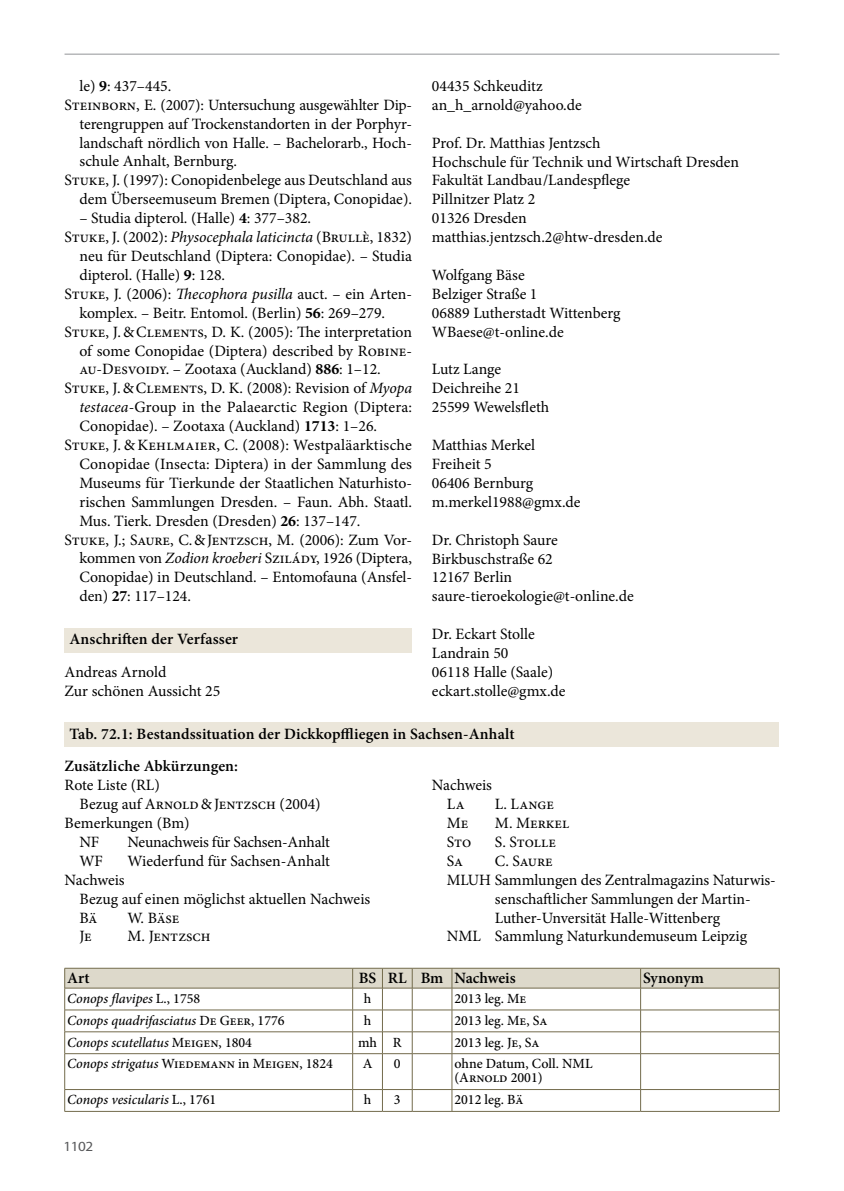
<style>
.page{position:relative;width:844px;height:1191px;background:#fff}
.page>*{position:absolute;margin:0;border:0;box-sizing:border-box;transform-origin:0 0}
.t1{font:15.75px/18.9px "Minion Pro";color:#000}
.t2{font:600 15.75px "Minion Pro";letter-spacing:.005em;color:#000}
.t3{font:500 14px/14px "Minion Pro";color:#000}
.t4{font:italic 500 14px "Minion Pro";letter-spacing:-.005em;color:#000}
.t5{font:14px "Myriad Pro";color:#58595b;scale:1.08 1}
.s1{font-weight:700}
.s2{font-style:italic}
.s3{font-style:normal}
</style>
<div class="page">
<div style="left:64px;top:722px;width:715px;height:25px;background:#ebe6da"></div>
<div style="left:64px;top:628px;width:348px;height:24px;background:#ebe6da"></div>
<svg style="left:64px;top:968px;width:715px;height:85px"></svg>
<hr style="left:64px;top:1053px;width:288px;height:1px;background:#736b4c">
<hr style="left:64px;top:1053px;width:1px;height:36px;background:#736b4c">
<hr style="left:352px;top:1053px;width:30px;height:1px;background:#736b4c">
<hr style="left:352px;top:1053px;width:1px;height:36px;background:#736b4c">
<hr style="left:382px;top:1053px;width:30px;height:1px;background:#736b4c">
<hr style="left:382px;top:1053px;width:1px;height:36px;background:#736b4c">
<hr style="left:412px;top:1053px;width:40px;height:1px;background:#736b4c">
<hr style="left:412px;top:1053px;width:1px;height:36px;background:#736b4c">
<hr style="left:452px;top:1053px;width:188px;height:1px;background:#736b4c">
<hr style="left:451px;top:1053px;width:1px;height:36px;background:#736b4c">
<hr style="left:640px;top:1053px;width:139px;height:1px;background:#736b4c">
<hr style="left:640px;top:1053px;width:1px;height:36px;background:#736b4c">
<hr style="left:778px;top:1053px;width:1px;height:36px;background:#736b4c">
<hr style="left:64px;top:1089px;width:288px;height:1px;background:#736b4c">
<svg style="left:64px;top:1089px;width:1px;height:22px"></svg>
<hr style="left:352px;top:1089px;width:30px;height:1px;background:#736b4c">
<svg style="left:352px;top:1089px;width:1px;height:22px"></svg>
<hr style="left:382px;top:1089px;width:30px;height:1px;background:#736b4c">
<svg style="left:382px;top:1089px;width:1px;height:22px"></svg>
<hr style="left:412px;top:1089px;width:40px;height:1px;background:#736b4c">
<svg style="left:412px;top:1089px;width:1px;height:22px"></svg>
<hr style="left:452px;top:1089px;width:188px;height:1px;background:#736b4c">
<svg style="left:451px;top:1090px;width:1px;height:21px"></svg>
<hr style="left:640px;top:1089px;width:139px;height:1px;background:#736b4c">
<svg style="left:640px;top:1089px;width:1px;height:22px"></svg>
<svg style="left:778px;top:1090px;width:1px;height:21px"></svg>
<hr style="left:64px;top:1111px;width:288px;height:1px;background:#736b4c">
<hr style="left:352px;top:1111px;width:30px;height:1px;background:#736b4c">
<hr style="left:382px;top:1111px;width:30px;height:1px;background:#736b4c">
<hr style="left:412px;top:1111px;width:40px;height:1px;background:#736b4c">
<hr style="left:452px;top:1111px;width:188px;height:1px;background:#736b4c">
<hr style="left:640px;top:1111px;width:139px;height:1px;background:#736b4c">
<hr style="left:64px;top:54px;width:715px;height:1px;background:#939598">
<p class="t1" style="left:79px;top:76px;width:93px">le) <span class="s1">9</span>: 437–445.</p>
<p class="t1" style="left:64px;top:95px;width:349px">Steinborn, E. (2007): Untersuchung ausgewählter Dip-</p>
<p class="t1" style="left:79px;top:114px;width:334px">terengruppen auf Trockenstandorten in der Porphyr-</p>
<p class="t1" style="left:79px;top:133px;width:334px">landschaft nördlich von Halle. – Bachelorarb., Hoch-</p>
<p class="t1" style="left:79px;top:152px;width:159px">schule Anhalt, Bernburg.</p>
<p class="t1" style="left:64px;top:171px;width:349px">Stuke, J. (1997): Conopidenbelege aus Deutschland aus</p>
<p class="t1" style="left:79px;top:190px;width:334px">dem Überseemuseum Bremen (Diptera, Conopidae).</p>
<p class="t1" style="left:79px;top:209px;width:233px">– Studia dipterol. (Halle) <span class="s1">4</span>: 377–382.</p>
<p class="t1" style="left:64px;top:228px;width:349px">Stuke, J. (2002): <span class="s2">Physocephala laticincta</span> (Brullè, 1832)</p>
<p class="t1" style="left:79px;top:246px;width:334px">neu für Deutschland (Diptera: Conopidae). – Studia</p>
<p class="t1" style="left:79px;top:265px;width:147px">dipterol. (Halle) <span class="s1">9</span>: 128.</p>
<p class="t1" style="left:65px;top:284px;width:349px">Stuke, J. (2006): <span class="s2">Thecophora pusilla</span> auct. – ein Arten-</p>
<p class="t1" style="left:79px;top:303px;width:307px">komplex. – Beitr. Entomol. (Berlin) <span class="s1">56</span>: 269–279.</p>
<p class="t1" style="left:65px;top:322px;width:349px">Stuke, J.&amp;Clements, D. K. (2005): The interpretation</p>
<p class="t1" style="left:79px;top:341px;width:334px">of some Conopidae (Diptera) described by Robine-</p>
<p class="t1" style="left:79px;top:360px;width:303px">au-Desvoidy. – Zootaxa (Auckland) <span class="s1">886</span>: 1–12.</p>
<p class="t1" style="left:65px;top:379px;width:349px">Stuke, J.&amp;Clements, D. K. (2008): Revision of <span class="s2">Myopa</span></p>
<p class="t1" style="left:79px;top:398px;width:334px"><span class="s2">testacea</span>-Group in the Palaearctic Region (Diptera:</p>
<p class="t1" style="left:79px;top:417px;width:299px">Conopidae). – Zootaxa (Auckland) <span class="s1">1713</span>: 1–26.</p>
<p class="t1" style="left:65px;top:435px;width:349px">Stuke, J. &amp; Kehlmaier, C. (2008): Westpaläarktische</p>
<p class="t1" style="left:79px;top:454px;width:334px">Conopidae (Insecta: Diptera) in der Sammlung des</p>
<p class="t1" style="left:79px;top:473px;width:334px">Museums für Tierkunde der Staatlichen Naturhisto-</p>
<p class="t1" style="left:79px;top:492px;width:334px">rischen Sammlungen Dresden. – Faun. Abh. Staatl.</p>
<p class="t1" style="left:79px;top:511px;width:282px">Mus. Tierk. Dresden (Dresden) <span class="s1">26</span>: 137–147.</p>
<p class="t1" style="left:64px;top:530px;width:349px">Stuke, J.; Saure, C.&amp;Jentzsch, M. (2006): Zum Vor-</p>
<p class="t1" style="left:79px;top:549px;width:334px">kommen von <span class="s2">Zodion kroeberi</span> Szilády, 1926 (Diptera,</p>
<p class="t1" style="left:79px;top:568px;width:334px">Conopidae) in Deutschland. – Entomofauna (Ansfel-</p>
<p class="t1" style="left:79px;top:587px;width:113px">den) <span class="s1">27</span>: 117–124.</p>
<p class="t1" style="left:432px;top:76px;width:151px">04435 Schkeuditz an_h_arnold@yahoo.de</p>
<p class="t1" style="left:432px;top:133px;width:309px">Prof. Dr. Matthias Jentzsch<br>Hochschule für Technik und Wirtschaft Dresden<br>Fakultät Landbau/Landespflege<br>Pillnitzer Platz 2<br>01326 Dresden matthias.jentzsch.2@htw-dresden.de</p>
<p class="t1" style="left:432px;top:265px;width:190px">Wolfgang Bäse<br>Belziger Straße 1<br>06889 Lutherstadt Wittenberg<br>WBaese@t-online.de</p>
<p class="t1" style="left:432px;top:360px;width:119px">Lutz Lange<br>Deichreihe 21<br>25599 Wewelsfleth</p>
<p class="t1" style="left:432px;top:436px;width:150px">Matthias Merkel<br>Freiheit 5<br>06406 Bernburg m.merkel1988@gmx.de</p>
<p class="t1" style="left:432px;top:530px;width:203px">Dr. Christoph Saure<br>Birkbuschstraße 62<br>12167 Berlin saure-tieroekologie@t-online.de</p>
<p class="t1" style="left:432px;top:624px;width:135px">Dr. Eckart Stolle<br>Landrain 50<br>06118 Halle (Saale) eckart.stolle@gmx.de</p>
<p class="t2" style="left:69px;top:723px;width:446px">Tab. 72.1: Bestandssituation der Dickkopffliegen in Sachsen-Anhalt</p>
<p class="t2" style="left:69px;top:628px;width:170px">Anschriften der Verfasser</p>
<p class="t1" style="left:64px;top:662px;width:157px">Andreas Arnold<br>Zur schönen Aussicht 25</p>
<p class="t2" style="left:64px;top:755px;width:175px">Zusätzliche Abkürzungen:</p>
<p class="t1" style="left:64px;top:775px;width:97px">Rote Liste (RL)</p>
<p class="t1" style="left:79px;top:794px;width:243px">Bezug auf Arnold&amp;Jentzsch (2004)</p>
<p class="t1" style="left:64px;top:813px;width:127px">Bemerkungen (Bm)</p>
<p class="t1" style="left:79px;top:832px;width:21px">NF</p>
<p class="t1" style="left:127px;top:832px;width:204px">Neunachweis für Sachsen-Anhalt</p>
<p class="t1" style="left:79px;top:851px;width:25px">WF</p>
<p class="t1" style="left:127px;top:851px;width:204px">Wiederfund für Sachsen-Anhalt</p>
<p class="t1" style="left:79px;top:870px;width:292px;text-indent:-15px">Nachweis<br>Bezug auf einen möglichst aktuellen Nachweis<br>Bä</p>
<p class="t1" style="left:127px;top:908px;width:53px">W. Bäse</p>
<p class="t1" style="left:79px;top:927px;width:14px">Je</p>
<p class="t1" style="left:127px;top:927px;width:85px">M. Jentzsch</p>
<p class="t1" style="left:446px;top:776px;width:47px;text-indent:-15px">Nachweis<br>La</p>
<p class="t1" style="left:495px;top:794px;width:61px">L. Lange</p>
<p class="t1" style="left:446px;top:813px;width:23px">Me</p>
<p class="t1" style="left:495px;top:813px;width:76px">M. Merkel</p>
<p class="t1" style="left:446px;top:832px;width:26px">Sto</p>
<p class="t1" style="left:495px;top:832px;width:63px">S. Stolle</p>
<p class="t1" style="left:446px;top:851px;width:18px">Sa</p>
<p class="t1" style="left:495px;top:851px;width:59px">C. Saure</p>
<p class="t1" style="left:446px;top:870px;width:330px">MLUH Sammlungen des Zentralmagazins Naturwis-</p>
<p class="t1" style="left:495px;top:889px;width:257px">senschaftlicher Sammlungen der Martin-</p>
<p class="t1" style="left:495px;top:908px;width:227px">Luther-Unversität Halle-Wittenberg</p>
<p class="t1" style="left:446px;top:927px;width:302px">NML Sammlung Naturkundemuseum Leipzig</p>
<p class="t2" style="left:67px;top:966px;width:24px">Art</p>
<p class="t2" style="left:359px;top:966px;width:158px">BS RL Bm Nachweis</p>
<p class="t2" style="left:643px;top:966px;width:62px">Synonym</p>
<p class="t4" style="left:67px;top:988px;width:135px">Conops flavipes <span class="s3">L., 1758</span></p>
<p class="t3" style="left:364px;top:991px;width:9px">h</p>
<p class="t3" style="left:454px;top:991px;width:74px">2013 leg. Me</p>
<p class="t4" style="left:67px;top:1010px;width:219px">Conops quadrifasciatus <span class="s3">De Geer, 1776</span></p>
<p class="t3" style="left:364px;top:1013px;width:9px">h</p>
<p class="t3" style="left:454px;top:1013px;width:94px">2013 leg. Me, Sa</p>
<p class="t4" style="left:67px;top:1032px;width:186px">Conops scutellatus <span class="s3">Meigen, 1804</span></p>
<p class="t3" style="left:358px;top:1035px;width:45px">mh R</p>
<p class="t3" style="left:454px;top:1035px;width:86px">2013 leg. Je, Sa</p>
<p class="t3" style="left:67px;top:1057px;width:267px"><span class="s2">Conops strigatus</span> Wiedemann in Meigen, 1824</p>
<p class="t3" style="left:362px;top:1057px;width:11px">A</p>
<p class="t3" style="left:394px;top:1057px;width:8px">0</p>
<p class="t3" style="left:454px;top:1057px;width:140px">ohne Datum, Coll. NML (Arnold 2001)</p>
<p class="t4" style="left:67px;top:1090px;width:151px">Conops vesicularis <span class="s3">L., 1761</span></p>
<p class="t3" style="left:363px;top:1092px;width:9px">h</p>
<p class="t3" style="left:394px;top:1092px;width:8px">3</p>
<p class="t3" style="left:454px;top:1092px;width:70px">2012 leg. Bä</p>
<p class="t5" style="left:63px;top:1138px;width:29px">1102</p>
</div>
